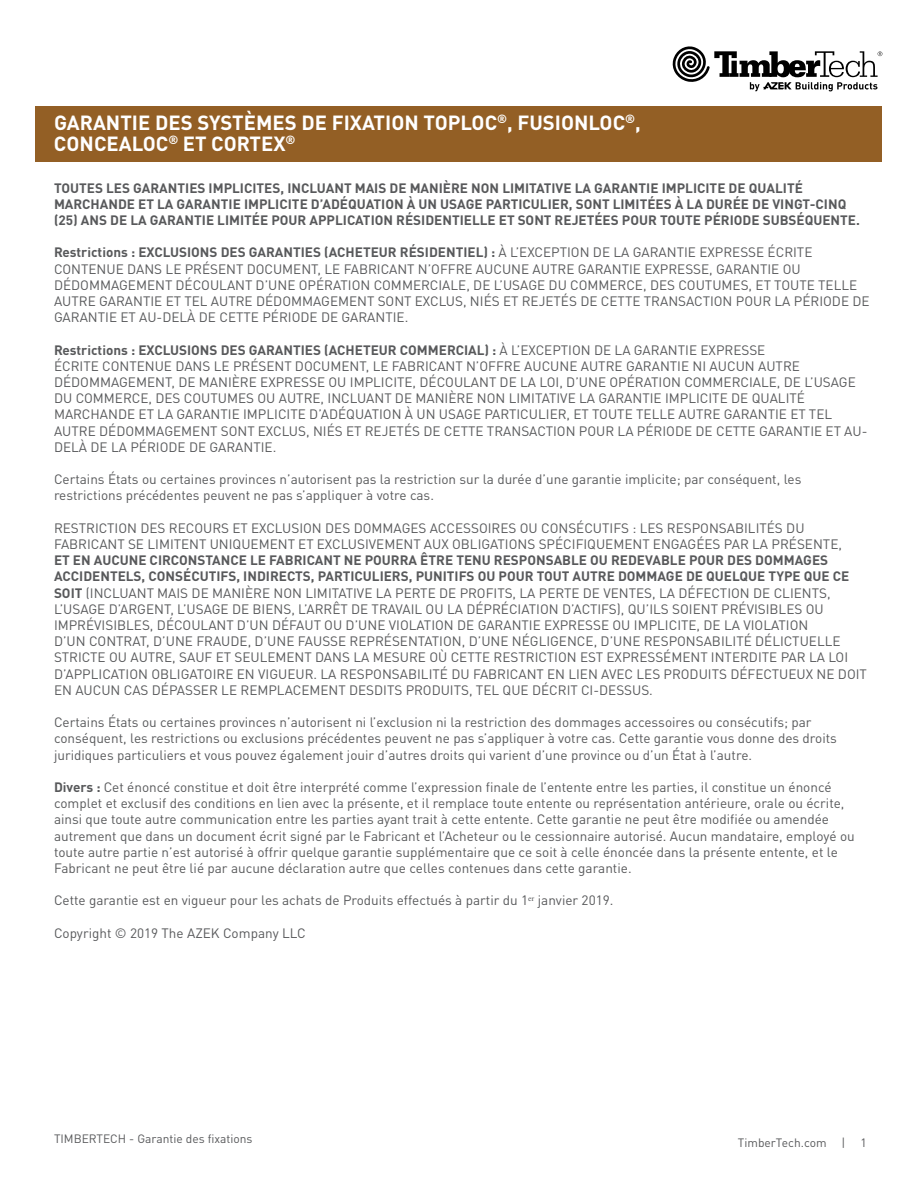
<style>
.page{position:relative;width:918px;height:1188px;background:#fff}
.page>*{position:absolute;margin:0;border:0;box-sizing:border-box;transform-origin:0 0}
.t1{font:700 20.25px/21px "DINOT";color:#fff}
.t2{font:13.5px/16.2px "DINOT";color:#58595b}
.t3{font:700 13.5px/16.2px "DINOT";color:#58595b}
.t4{font:12px "DINOT";color:#58595b}
.s1{font-weight:700}
</style>
<div class="page">
<div style="left:36px;top:107px;width:846px;height:55px;background:#935f25"></div>
<svg style="left:672px;top:46px;width:210px;height:45px"></svg>
<h1 class="t1" style="left:54px;top:111px;width:588px">GARANTIE DES SYSTÈMES DE FIXATION TOPLOC<sup>®</sup>, FUSIONLOC<sup>®</sup>,<br>CONCEALOC<sup>®</sup> ET CORTEX<sup>®</sup></h1>
<p class="t3" style="left:54px;top:179px;width:807px">TOUTES LES GARANTIES IMPLICITES, INCLUANT MAIS DE MANIÈRE NON LIMITATIVE LA GARANTIE IMPLICITE DE QUALITÉ<br>MARCHANDE ET LA GARANTIE IMPLICITE D’ADÉQUATION À UN USAGE PARTICULIER, SONT LIMITÉES À LA DURÉE DE VINGT-CINQ (25) ANS DE LA GARANTIE LIMITÉE POUR APPLICATION RÉSIDENTIELLE ET SONT REJETÉES POUR TOUTE PÉRIODE SUBSÉQUENTE.</p>
<p class="t2" style="left:54px;top:244px;width:817px"><span class="s1">Restrictions : EXCLUSIONS DES GARANTIES (ACHETEUR RÉSIDENTIEL) :</span> À L’EXCEPTION DE LA GARANTIE EXPRESSE ÉCRITE CONTENUE DANS LE PRÉSENT DOCUMENT, LE FABRICANT N’OFFRE AUCUNE AUTRE GARANTIE EXPRESSE, GARANTIE OU DÉDOMMAGEMENT DÉCOULANT D’UNE OPÉRATION COMMERCIALE, DE L’USAGE DU COMMERCE, DES COUTUMES, ET TOUTE TELLE AUTRE GARANTIE ET TEL AUTRE DÉDOMMAGEMENT SONT EXCLUS, NIÉS ET REJETÉS DE CETTE TRANSACTION POUR LA PÉRIODE DE GARANTIE ET AU-DELÀ DE CETTE PÉRIODE DE GARANTIE.</p>
<p class="t2" style="left:54px;top:341px;width:815px"><span class="s1">Restrictions : EXCLUSIONS DES GARANTIES (ACHETEUR COMMERCIAL) :</span> À L’EXCEPTION DE LA GARANTIE EXPRESSE<br>ÉCRITE CONTENUE DANS LE PRÉSENT DOCUMENT, LE FABRICANT N’OFFRE AUCUNE AUTRE GARANTIE NI AUCUN AUTRE DÉDOMMAGEMENT, DE MANIÈRE EXPRESSE OU IMPLICITE, DÉCOULANT DE LA LOI, D’UNE OPÉRATION COMMERCIALE, DE L’USAGE DU COMMERCE, DES COUTUMES OU AUTRE, INCLUANT DE MANIÈRE NON LIMITATIVE LA GARANTIE IMPLICITE DE QUALITÉ MARCHANDE ET LA GARANTIE IMPLICITE D’ADÉQUATION À UN USAGE PARTICULIER, ET TOUTE TELLE AUTRE GARANTIE ET TEL AUTRE DÉDOMMAGEMENT SONT EXCLUS, NIÉS ET REJETÉS DE CETTE TRANSACTION POUR LA PÉRIODE DE CETTE GARANTIE ET AU-DELÀ DE LA PÉRIODE DE GARANTIE.</p>
<p class="t2" style="left:54px;top:470px;width:749px">Certains États ou certaines provinces n’autorisent pas la restriction sur la durée d’une garantie implicite; par conséquent, les restrictions précédentes peuvent ne pas s’appliquer à votre cas.</p>
<p class="t2" style="left:54px;top:519px;width:790px">RESTRICTION DES RECOURS ET EXCLUSION DES DOMMAGES ACCESSOIRES OU CONSÉCUTIFS : LES RESPONSABILITÉS DU<br>FABRICANT SE LIMITENT UNIQUEMENT ET EXCLUSIVEMENT AUX OBLIGATIONS SPÉCIFIQUEMENT ENGAGÉES PAR LA PRÉSENTE,</p>
<p class="t2" style="left:54px;top:551px;width:815px"><span class="s1">ET EN AUCUNE CIRCONSTANCE LE FABRICANT NE POURRA ÊTRE TENU RESPONSABLE OU REDEVABLE POUR DES DOMMAGES ACCIDENTELS, CONSÉCUTIFS, INDIRECTS, PARTICULIERS, PUNITIFS OU POUR TOUT AUTRE DOMMAGE DE QUELQUE TYPE QUE CE SOIT</span> (INCLUANT MAIS DE MANIÈRE NON LIMITATIVE LA PERTE DE PROFITS, LA PERTE DE VENTES, LA DÉFECTION DE CLIENTS, L’USAGE D’ARGENT, L’USAGE DE BIENS, L’ARRÊT DE TRAVAIL OU LA DÉPRÉCIATION D’ACTIFS), QU’ILS SOIENT PRÉVISIBLES OU IMPRÉVISIBLES, DÉCOULANT D’UN DÉFAUT OU D’UNE VIOLATION DE GARANTIE EXPRESSE OU IMPLICITE, DE LA VIOLATION<br>D’UN CONTRAT, D’UNE FRAUDE, D’UNE FAUSSE REPRÉSENTATION, D’UNE NÉGLIGENCE, D’UNE RESPONSABILITÉ DÉLICTUELLE STRICTE OU AUTRE, SAUF ET SEULEMENT DANS LA MESURE OÙ CETTE RESTRICTION EST EXPRESSÉMENT INTERDITE PAR LA LOI D’APPLICATION OBLIGATOIRE EN VIGUEUR. LA RESPONSABILITÉ DU FABRICANT EN LIEN AVEC LES PRODUITS DÉFECTUEUX NE DOIT EN AUCUN CAS DÉPASSER LE REMPLACEMENT DESDITS PRODUITS, TEL QUE DÉCRIT CI-DESSUS.</p>
<p class="t2" style="left:54px;top:713px;width:784px">Certains États ou certaines provinces n’autorisent ni l’exclusion ni la restriction des dommages accessoires ou consécutifs; par conséquent, les restrictions ou exclusions précédentes peuvent ne pas s’appliquer à votre cas. Cette garantie vous donne des droits juridiques particuliers et vous pouvez également jouir d’autres droits qui varient d’une province ou d’un État à l’autre.</p>
<p class="t2" style="left:54px;top:778px;width:802px"><span class="s1">Divers :</span> Cet énoncé constitue et doit être interprété comme l’expression finale de l’entente entre les parties, il constitue un énoncé complet et exclusif des conditions en lien avec la présente, et il remplace toute entente ou représentation antérieure, orale ou écrite, ainsi que toute autre communication entre les parties ayant trait à cette entente. Cette garantie ne peut être modifiée ou amendée autrement que dans un document écrit signé par le Fabricant et l’Acheteur ou le cessionnaire autorisé. Aucun mandataire, employé ou toute autre partie n’est autorisé à offrir quelque garantie supplémentaire que ce soit à celle énoncée dans la présente entente, et le Fabricant ne peut être lié par aucune déclaration autre que celles contenues dans cette garantie.</p>
<p class="t2" style="left:54px;top:892px;width:561px">Cette garantie est en vigueur pour les achats de Produits effectués à partir du 1<sup>er</sup> janvier 2019.</p>
<p class="t2" style="left:54px;top:924px;width:253px">Copyright © 2019 The AZEK Company LLC</p>
<p class="t4" style="left:54px;top:1130px;width:200px">TIMBERTECH - Garantie des fixations</p>
<p class="t4" style="left:738px;top:1134px;width:130px">TimberTech.com | 1</p>
</div>
